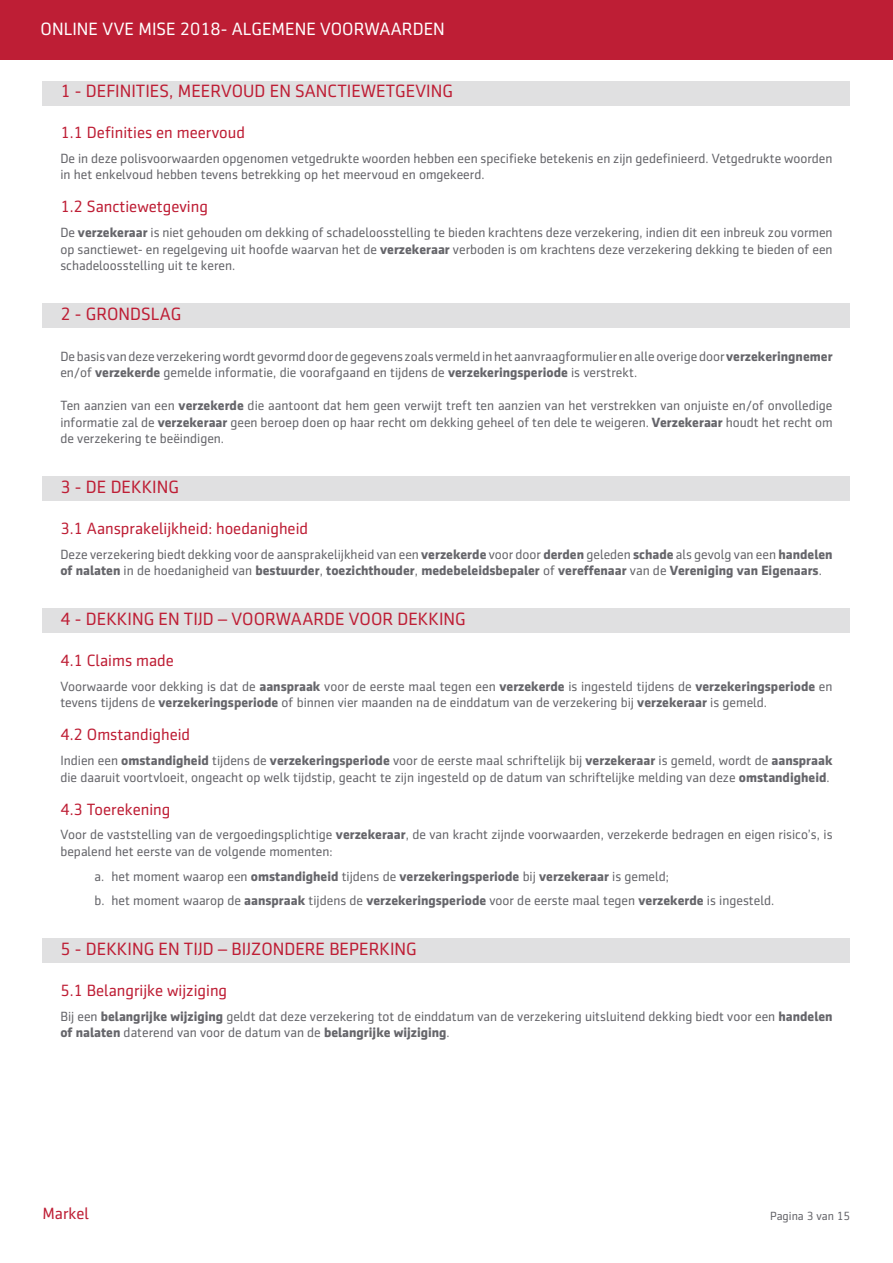
<style>
.page{position:relative;width:893px;height:1263px;background:#fff}
.page>*{position:absolute;margin:0;border:0;box-sizing:border-box;transform-origin:0 0}
._1_-_Überschrift{font:18px "Sentico Sans DT";color:#be1e35}
.Überschrift_13_20_bo{font:18px "Sentico Sans DT";color:#fff}
._1_1_Unter{font:16.5px "Sentico Sans DT";color:#be1e35}
.Standard_Text{font:13.5px/16.5px "Sentico Sans DT";color:#65656a}
.t1{font:700 13.5px "Sentico Sans DT";color:#65656a}
.t2{font:12px "Sentico Sans DT";color:#65656a}
.s1{font-weight:700}
.s2{font-weight:400}
</style>
<div class="page">
<div style="left:43px;top:81px;width:807px;height:24px;background:#e0e0e1"></div>
<div style="left:43px;top:303px;width:807px;height:25px;background:#e0e0e1"></div>
<div style="left:43px;top:476px;width:807px;height:25px;background:#e0e0e1"></div>
<div style="left:43px;top:608px;width:807px;height:25px;background:#e0e0e1"></div>
<div style="left:43px;top:938px;width:807px;height:25px;background:#e0e0e1"></div>
<div style="left:0;top:0;width:893px;height:59px;background:#be1e35"></div>
<p class="Überschrift_13_20_bo" style="left:41px;top:19px;width:406px">ONLINE VVE MISE 2018- ALGEMENE VOORWAARDEN</p>
<p class="_1_-_Überschrift" style="left:60px;top:81px;width:394px">1 - DEFINITIES, MEERVOUD EN SANCTIEWETGEVING</p>
<p class="_1_1_Unter" style="left:60px;top:123px;width:186px">1.1 Definities en meervoud</p>
<p class="Standard_Text" style="left:60px;top:150px;width:774px">De in deze polisvoorwaarden opgenomen vetgedrukte woorden hebben een specifieke betekenis en zijn gedefinieerd. Vetgedrukte woorden in het enkelvoud hebben tevens betrekking op het meervoud en omgekeerd.</p>
<p class="_1_1_Unter" style="left:60px;top:198px;width:149px">1.2 Sanctiewetgeving</p>
<p class="Standard_Text" style="left:60px;top:224px;width:774px;text-align:justify">De <span class="s1">verzekeraar</span> is niet gehouden om dekking of schadeloosstelling te bieden krachtens deze verzekering, indien dit een inbreuk zou vormen op sanctiewet- en regelgeving uit hoofde waarvan het de <span class="s1">verzekeraar</span> verboden is om krachtens deze verzekering dekking te bieden of een schadeloosstelling uit te keren.</p>
<p class="_1_-_Überschrift" style="left:60px;top:304px;width:123px">2 - GRONDSLAG</p>
<p class="Standard_Text" style="left:60px;top:348px;width:774px">De basis van deze verzekering wordt gevormd door de gegevens zoals vermeld in het aanvraagformulier en alle overige door <span class="s1">verzekeringnemer </span>en/of <span class="s1">verzekerde</span> gemelde informatie, die voorafgaand en tijdens de <span class="s1">verzekeringsperiode</span> is verstrekt.</p>
<p class="Standard_Text" style="left:60px;top:397px;width:774px;text-align:justify">Ten aanzien van een <span class="s1">verzekerde</span> die aantoont dat hem geen verwijt treft ten aanzien van het verstrekken van onjuiste en/of onvolledige informatie zal de <span class="s1">verzekeraar</span> geen beroep doen op haar recht om dekking geheel of ten dele te weigeren. <span class="s1">Verzekeraar</span> houdt het recht om de verzekering te beëindigen.</p>
<p class="_1_-_Überschrift" style="left:60px;top:477px;width:120px">3 - DE DEKKING</p>
<p class="_1_1_Unter" style="left:60px;top:519px;width:249px">3.1 Aansprakelijkheid: hoedanigheid</p>
<p class="Standard_Text" style="left:60px;top:546px;width:774px">Deze verzekering biedt dekking voor de aansprakelijkheid van een <span class="s1">verzekerde</span> voor door <span class="s1">derden</span> geleden <span class="s1">schade</span> als gevolg van een <span class="s1">handelen of nalaten</span> in de hoedanigheid van <span class="s1">bestuurder</span>, <span class="s1">toezichthouder</span>, <span class="s1">medebeleidsbepaler</span> of <span class="s1">vereffenaar</span> van de <span class="s1">Vereniging van Eigenaars</span>.</p>
<p class="_1_-_Überschrift" style="left:60px;top:609px;width:407px">4 - DEKKING EN TIJD – VOORWAARDE VOOR DEKKING</p>
<p class="_1_1_Unter" style="left:60px;top:651px;width:115px">4.1 Claims made</p>
<p class="Standard_Text" style="left:60px;top:678px;width:774px">Voorwaarde voor dekking is dat de <span class="s1">aanspraak</span> voor de eerste maal tegen een <span class="s1">verzekerde</span> is ingesteld tijdens de <span class="s1">verzekeringsperiode</span> en tevens tijdens de <span class="s1">verzekeringsperiode</span> of binnen vier maanden na de einddatum van de verzekering bij <span class="s1">verzekeraar</span> is gemeld.</p>
<p class="_1_1_Unter" style="left:60px;top:726px;width:131px">4.2 Omstandigheid</p>
<p class="Standard_Text" style="left:60px;top:752px;width:774px">Indien een <span class="s1">omstandigheid</span> tijdens de <span class="s1">verzekeringsperiode</span> voor de eerste maal schriftelijk bij <span class="s1">verzekeraar</span> is gemeld, wordt de <span class="s1">aanspraak </span>die daaruit voortvloeit, ongeacht op welk tijdstip, geacht te zijn ingesteld op de datum van schriftelijke melding van deze <span class="s1">omstandigheid</span>.</p>
<p class="_1_1_Unter" style="left:60px;top:800px;width:111px">4.3 Toerekening</p>
<p class="Standard_Text" style="left:60px;top:826px;width:774px">Voor de vaststelling van de vergoedingsplichtige <span class="s1">verzekeraar</span>, de van kracht zijnde voorwaarden, verzekerde bedragen en eigen risico’s, is bepalend het eerste van de volgende momenten:</p>
<p class="t1" style="left:94px;top:868px;width:576px"><span class="s2">a. het moment waarop een</span> omstandigheid <span class="s2">tijdens de</span> verzekeringsperiode <span class="s2">bij</span> verzekeraar <span class="s2">is gemeld;</span></p>
<p class="Standard_Text" style="left:94px;top:892px;width:681px">b. het moment waarop de <span class="s1">aanspraak</span> tijdens de <span class="s1">verzekeringsperiode</span> voor de eerste maal tegen <span class="s1">verzekerde</span> is ingesteld.</p>
<p class="_1_-_Überschrift" style="left:60px;top:939px;width:358px">5 - DEKKING EN TIJD – BIJZONDERE BEPERKING</p>
<p class="_1_1_Unter" style="left:60px;top:981px;width:168px">5.1 Belangrijke wijziging</p>
<p class="Standard_Text" style="left:60px;top:1008px;width:774px">Bij een <span class="s1">belangrijke wijziging</span> geldt dat deze verzekering tot de einddatum van de verzekering uitsluitend dekking biedt voor een <span class="s1">handelen of nalaten</span> daterend van voor de datum van de <span class="s1">belangrijke wijziging</span>.</p>
<p class="_1_1_Unter" style="left:43px;top:1204px;width:48px">Markel</p>
<p class="t2" style="left:770px;top:1210px;width:82px">Pagina 3 van 15</p>
</div>
